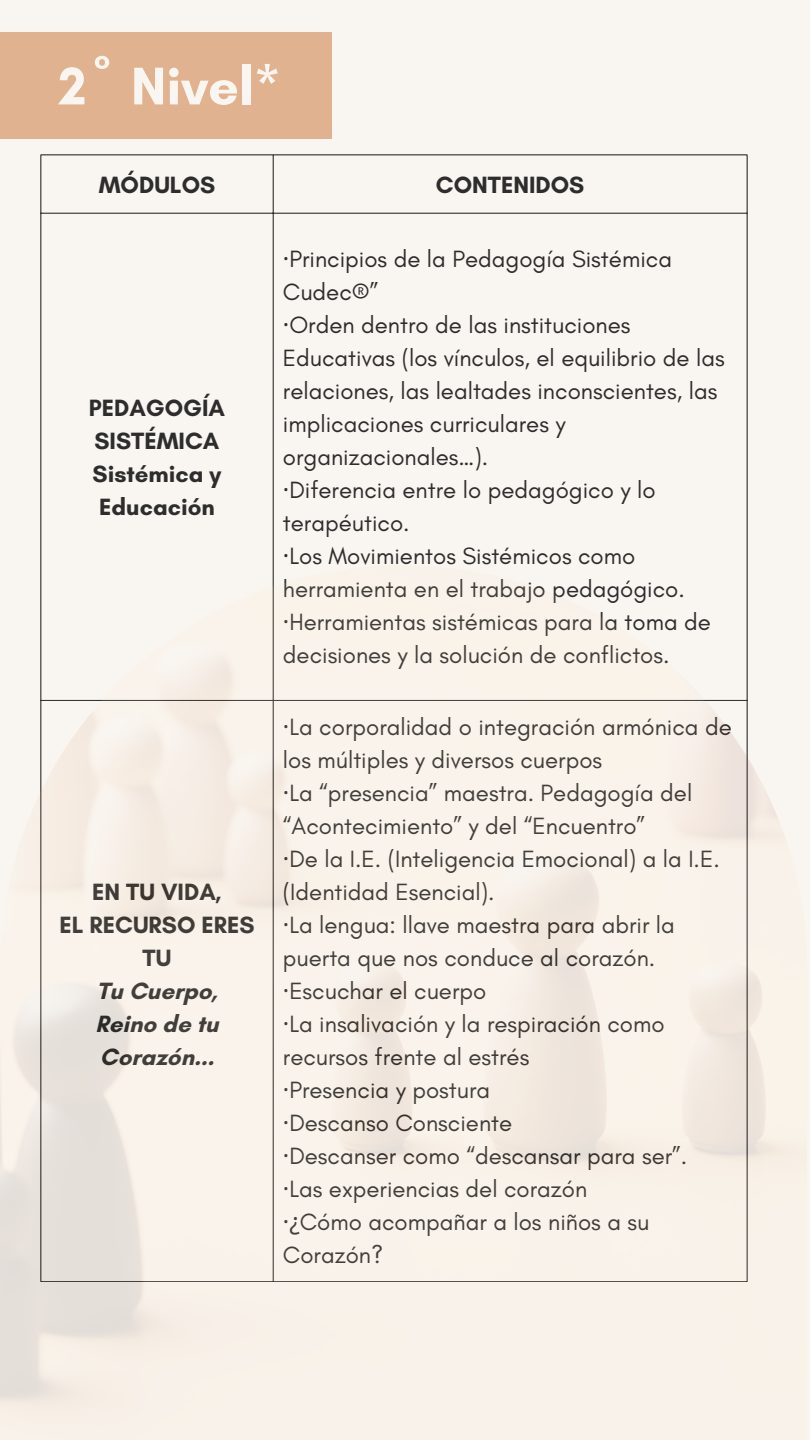
<style>
.page{position:relative;width:810px;height:1440px;background:#f9f5f0}
.page>*{position:absolute;margin:0;border:0;box-sizing:border-box;transform-origin:0 0}
.t1{font:700 54px "Glacial Indifference";color:#f9f5f0}
.t2{font:24px/33px "Glacial Indifference";color:#2d2d2d}
.t3{font:700 24px/33px "Glacial Indifference";color:#2d2d2d}
.s1{font-family:"Noto Sans"}
</style>
<div class="page">
<div style="left:0;top:32px;width:332px;height:107px;background:#e0b28f"></div>
<hr style="left:41px;top:155px;width:1px;height:1126px;background:#2d2d2d">
<hr style="left:273px;top:155px;width:1px;height:1126px;background:#2d2d2d">
<hr style="left:747px;top:155px;width:1px;height:1126px;background:#2d2d2d">
<hr style="left:41px;top:155px;width:706px;height:1px;background:#2d2d2d">
<hr style="left:41px;top:213px;width:706px;height:1px;background:#2d2d2d">
<img style="left:0;top:565px;width:807px;height:846px">
<h1 class="t1" style="left:59px;top:53px;width:224px">2º Nivel*</h1>
<p class="t3" style="left:99px;top:168px;width:118px">MÓDULOS</p>
<p class="t3" style="left:436px;top:168px;width:150px">CONTENIDOS</p>
<p class="t3" style="left:89px;top:391px;width:138px">PEDAGOGÍA<br>SISTÉMICA</p>
<p class="t3" style="left:93px;top:457px;width:130px">Sistémica y<br>Educación</p>
<p class="t3" style="left:92px;top:875px;width:131px">EN TU VIDA,</p>
<p class="t3" style="left:60px;top:908px;width:196px;text-align:center">EL RECURSO ERES<br>TU</p>
<p class="t3" style="left:96px;top:974px;width:123px">Tu Cuerpo,</p>
<p class="t3" style="left:95px;top:1007px;width:125px">Reino de tu<br>Corazón...</p>
<p class="t2" style="left:283px;top:243px;width:391px"><span class="s1">·</span>Principios de la Pedagogía Sistémica<br>Cudec®”</p>
<p class="t2" style="left:283px;top:309px;width:443px"><span class="s1">·</span>Orden dentro de las instituciones Educativas (los vínculos, el equilibrio de las relaciones, las lealtades inconscientes, las implicaciones curriculares y organizacionales…).</p>
<p class="t2" style="left:283px;top:474px;width:374px"><span class="s1">·</span>Diferencia entre lo pedagógico y lo terapéutico.</p>
<p class="t2" style="left:283px;top:540px;width:403px"><span class="s1">·</span>Los Movimientos Sistémicos como herramienta en el trabajo pedagógico.</p>
<p class="t2" style="left:283px;top:606px;width:430px"><span class="s1">·</span>Herramientas sistémicas para la toma de decisiones y la solución de conflictos.</p>
<p class="t2" style="left:283px;top:710px;width:450px"><span class="s1">·</span>La corporalidad o integración armónica de los múltiples y diversos cuerpos</p>
<p class="t2" style="left:283px;top:776px;width:411px"><span class="s1">·</span>La “presencia” maestra. Pedagogía del “Acontecimiento” y del “Encuentro”</p>
<p class="t2" style="left:283px;top:842px;width:438px"><span class="s1">·</span>De la I.E. (Inteligencia Emocional) a la I.E. (Identidad Esencial).</p>
<p class="t2" style="left:283px;top:908px;width:394px"><span class="s1">·</span>La lengua: llave maestra para abrir la puerta que nos conduce al corazón.</p>
<p class="t2" style="left:283px;top:974px;width:205px"><span class="s1">·</span>Escuchar el cuerpo</p>
<p class="t2" style="left:283px;top:1007px;width:383px"><span class="s1">·</span>La insalivación y la respiración como recursos frente al estrés</p>
<p class="t2" style="left:283px;top:1073px;width:209px"><span class="s1">·</span>Presencia y postura</p>
<p class="t2" style="left:283px;top:1106px;width:231px"><span class="s1">·</span>Descanso Consciente</p>
<p class="t2" style="left:283px;top:1139px;width:406px"><span class="s1">·</span>Descanser como “descansar para ser”.</p>
<p class="t2" style="left:283px;top:1172px;width:306px"><span class="s1">·</span>Las experiencias del corazón</p>
<p class="t2" style="left:283px;top:1205px;width:368px"><span class="s1">·¿</span>Cómo acompañar a los niños a su<br>Corazón?</p>
</div>
